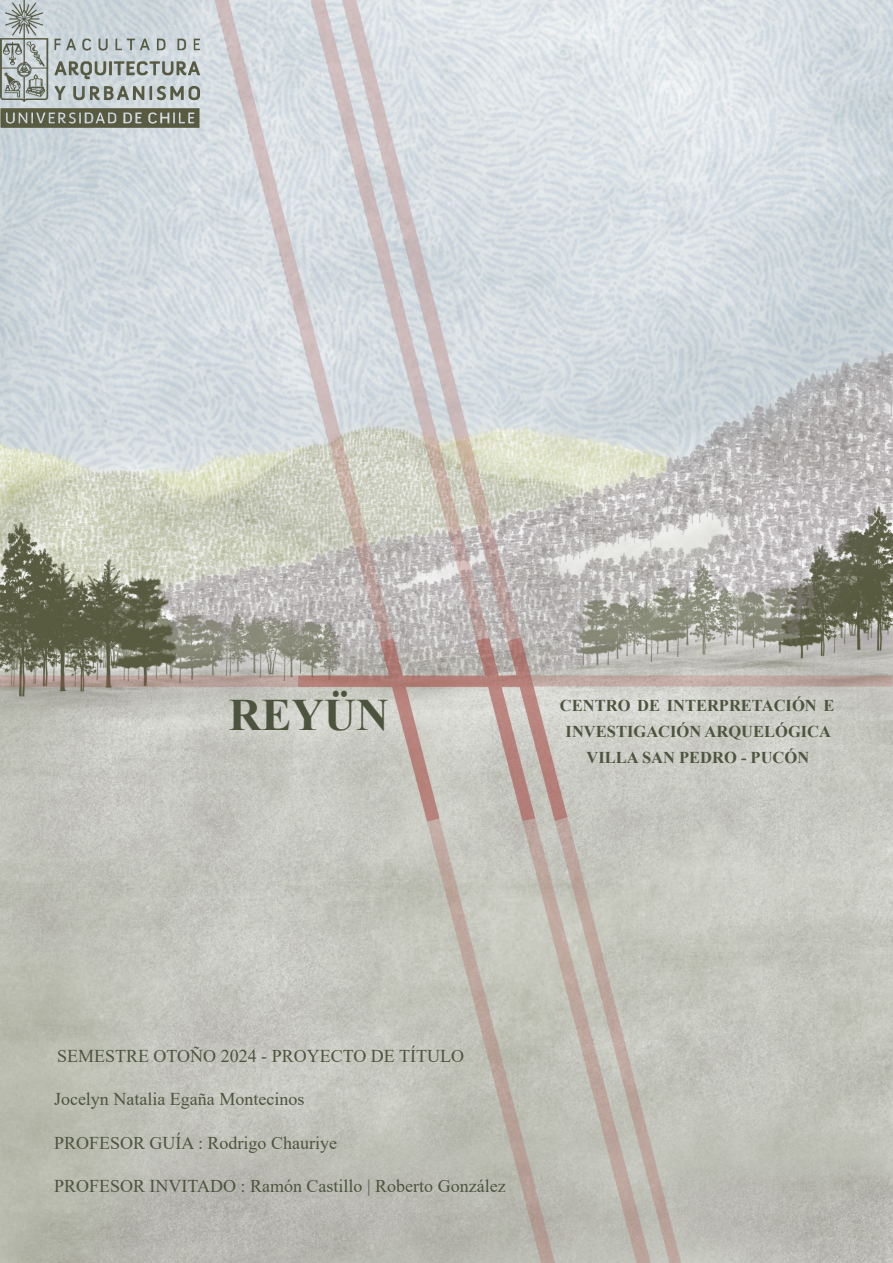
<style>
.page{position:relative;width:893px;height:1263px;background:#fff}
.page>*{position:absolute;margin:0;border:0;box-sizing:border-box;transform-origin:0 0}
.t1{font:700 45px "Times New Roman";color:#4d543e}
.t2{font:18px "Times New Roman";color:#4d543e}
.t3{font:700 16.5px/26px "Times New Roman";color:#4d543e;text-align:center}
</style>
<div class="page">
<img style="left:0;top:0;width:893px;height:1263px">
<img style="left:0;top:0;width:199px;height:127px">
<p class="t1" style="left:229px;top:682px;width:161px">REYÜN</p>
<p class="t3" style="left:560px;top:692px;width:276px">CENTRO DE INTERPRETACIÓN E<br>INVESTIGACIÓN ARQUELÓGICA</p>
<p class="t3" style="left:586px;top:743px;width:224px">VILLA SAN PEDRO - PUCÓN</p>
<p class="t2" style="left:57px;top:1043px;width:409px">SEMESTRE OTOÑO 2024 - PROYECTO DE TÍTULO</p>
<p class="t2" style="left:54px;top:1087px;width:252px">Jocelyn Natalia Egaña Montecinos</p>
<p class="t2" style="left:54px;top:1130px;width:285px">PROFESOR GUÍA : Rodrigo Chauriye</p>
<p class="t2" style="left:54px;top:1173px;width:453px">PROFESOR INVITADO : Ramón Castillo | Roberto González</p>
</div>
